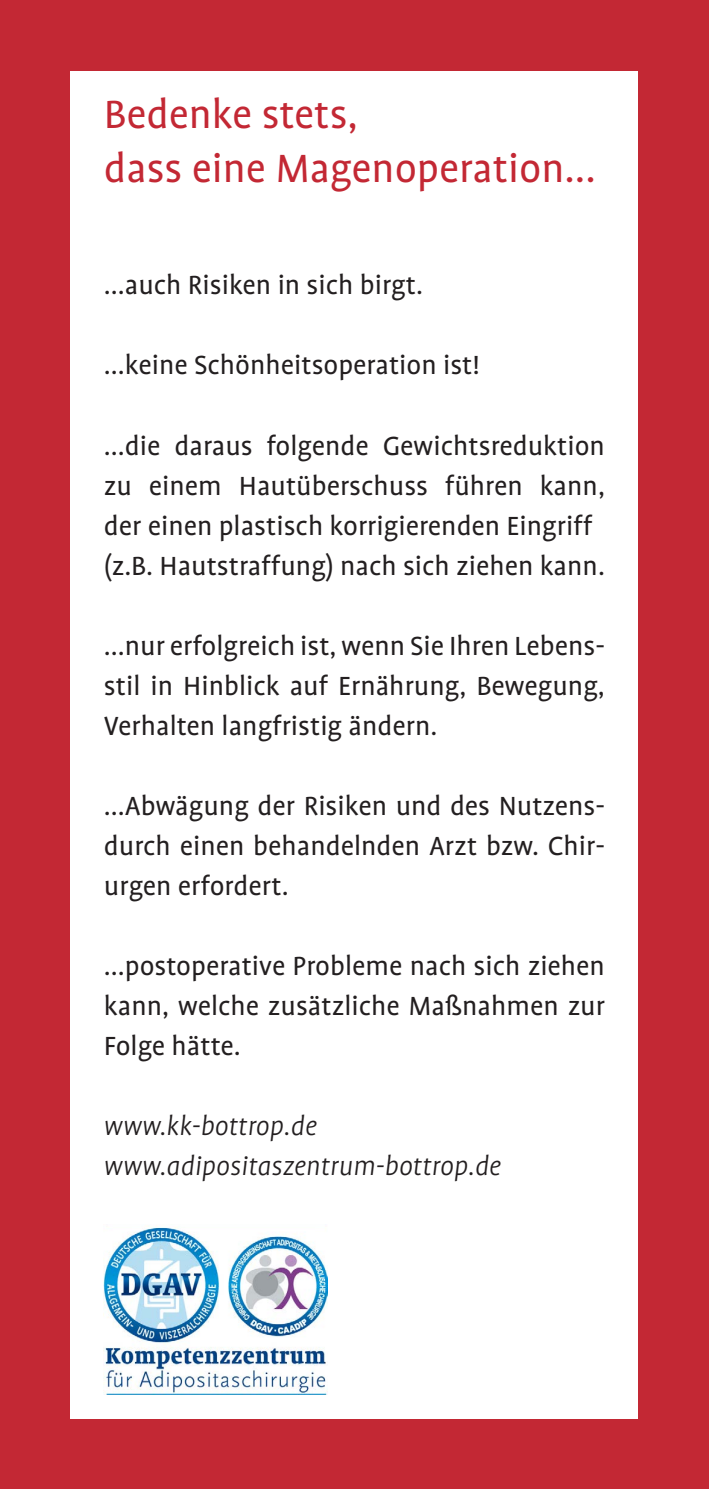
<style>
.page{position:relative;width:709px;height:1489px;background:#fff}
.page>*{position:absolute;margin:0;border:0;box-sizing:border-box;transform-origin:0 0}
.t1{font:45px "Profile";color:#c32834}
.t2{font:30px/40px "Profile";color:#231f20;text-align:justify}
.t3{font:italic 300 30px "Profile";color:#231f20}
</style>
<div class="page">
<div style="left:0;top:0;width:709px;height:1488px;background:#c32834"></div>
<div style="left:71px;top:71px;width:567px;height:1346px;background:#fff"></div>
<img style="left:104px;top:1227px;width:223px;height:167px">
<p class="t1" style="left:104px;top:91px;width:255px">Bedenke stets,</p>
<p class="t1" style="left:104px;top:145px;width:493px">dass eine Magenoperation...</p>
<p class="t2" style="left:104px;top:265px;width:321px">...auch Risiken in sich birgt.</p>
<p class="t2" style="left:104px;top:345px;width:377px">...keine Schönheitsoperation ist!</p>
<p class="t2" style="left:104px;top:425px;width:502px">...die daraus folgende Gewichtsreduktion zu einem Hautüberschuss führen kann, der einen plastisch korrigierenden Eingriff</p>
<p class="t2" style="left:104px;top:545px;width:502px">(z.B. Hautstraffung) nach sich ziehen kann.</p>
<p class="t2" style="left:104px;top:625px;width:502px">...nur erfolgreich ist, wenn Sie Ihren Lebens&shy;stil in Hinblick auf Ernährung, Bewegung, Verhalten langfristig ändern.</p>
<p class="t2" style="left:104px;top:785px;width:502px">...Abwägung der Risiken und des Nutzens&shy;durch einen behandelnden Arzt bzw. Chir&shy;urgen erfordert.</p>
<p class="t2" style="left:104px;top:945px;width:502px">...postoperative Probleme nach sich ziehen kann, welche zusätzliche Maßnahmen zur Folge hätte.</p>
<p class="t3" style="left:104px;top:1110px;width:214px">www.kk-bottrop.de</p>
<p class="t3" style="left:104px;top:1150px;width:398px">www.adipositaszentrum-bottrop.de</p>
</div>
